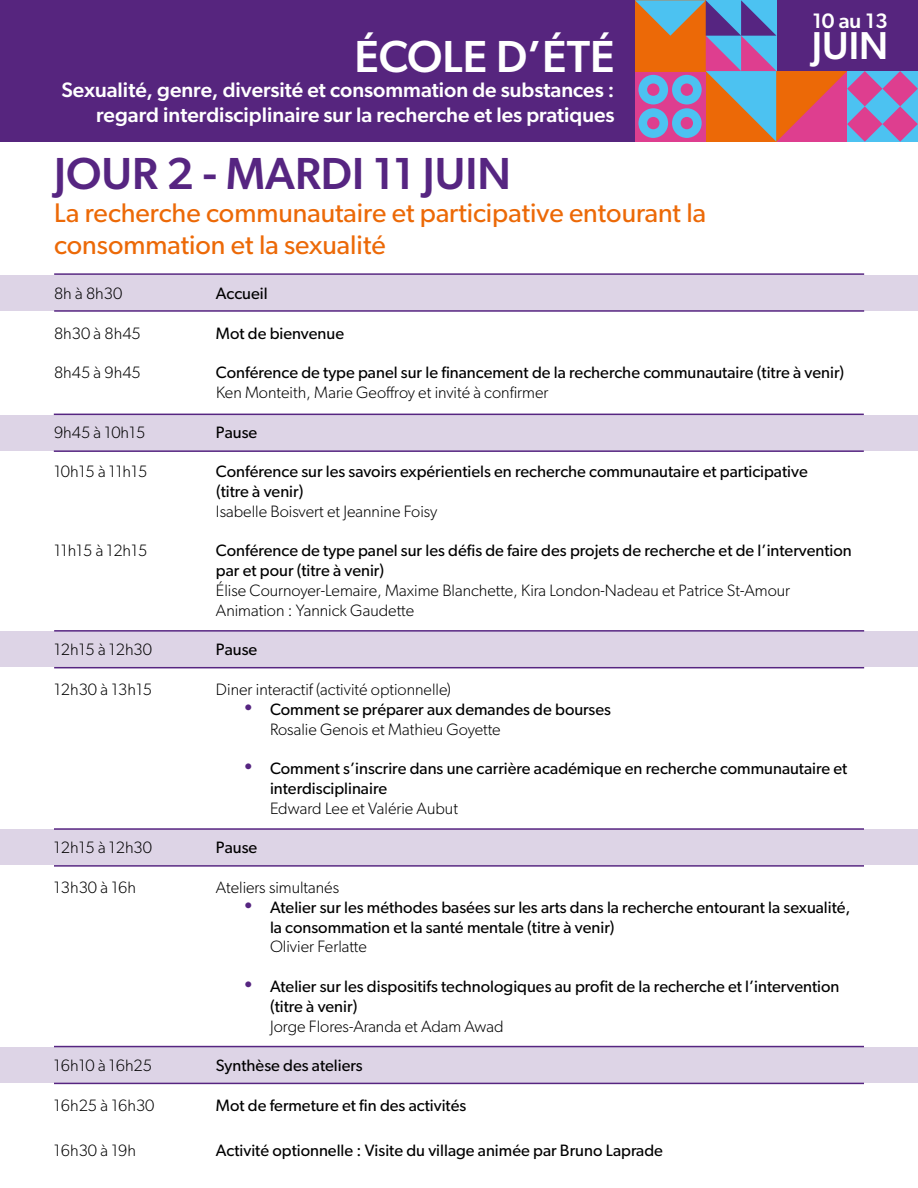
<style>
.page{position:relative;width:918px;height:1188px;background:#fff}
.page>*{position:absolute;margin:0;border:0;box-sizing:border-box;transform-origin:0 0}
.t1{font:500 45px "Gibson";color:#562581}
.t2{font:500 45px "Gibson";color:#fff}
.t3{font:500 39px "Gibson";color:#fff}
.t4{font:27px/32.4px "Gibson";color:#ec6907}
.t5{font:500 21px/25.2px "Gibson";color:#fff;text-align:right}
.t6{font:16.5px/19.8px "Gibson";color:#000}
.t7{font:300 16.5px/19.8px "Gibson";color:#000}
.s1{font-weight:300;font-size:21px;color:#562581}
.s2{font-weight:300}
</style>
<div class="page">
<div style="left:0;top:0;width:918px;height:142px;background:#56257e"></div>
<svg style="left:635px;top:0;width:283px;height:142px"></svg>
<div style="left:0;top:632px;width:918px;height:35px;background:#ddd4e6"></div>
<hr style="left:54px;top:630px;width:810px;height:2px;background:#562581">
<hr style="left:54px;top:667px;width:810px;height:1px;background:#562581">
<div style="left:0;top:1047px;width:918px;height:36px;background:#ddd4e6"></div>
<hr style="left:54px;top:1046px;width:810px;height:1px;background:#562581">
<hr style="left:54px;top:1083px;width:810px;height:1px;background:#562581">
<div style="left:0;top:830px;width:918px;height:35px;background:#ddd4e6"></div>
<hr style="left:54px;top:828px;width:810px;height:2px;background:#562581">
<hr style="left:54px;top:865px;width:810px;height:2px;background:#562581">
<div style="left:0;top:275px;width:918px;height:35px;background:#ddd4e6"></div>
<hr style="left:54px;top:273px;width:810px;height:2px;background:#562581">
<hr style="left:54px;top:310px;width:810px;height:2px;background:#562581">
<div style="left:0;top:415px;width:918px;height:35px;background:#ddd4e6"></div>
<hr style="left:54px;top:414px;width:810px;height:1px;background:#562581">
<hr style="left:54px;top:450px;width:810px;height:2px;background:#562581">
<h1 class="t2" style="left:354px;top:29px;width:262px">ÉCOLE D’ÉTÉ</h1>
<p class="t5" style="left:62px;top:77px;width:554px">Sexualité, genre, diversité et consommation de substances : regard interdisciplinaire sur la recherche et les pratiques</p>
<p class="t5" style="left:812px;top:8px;width:77px">10 au 13</p>
<h2 class="t3" style="left:812px;top:23px;width:78px">JUIN</h2>
<h1 class="t1" style="left:54px;top:147px;width:459px">JOUR 2 - MARDI 11 JUIN</h1>
<h3 class="t4" style="left:54px;top:196px;width:654px">La recherche communautaire et participative entourant la consommation et la sexualité</h3>
<p class="t7" style="left:54px;top:283px;width:70px">8h à 8h30</p>
<p class="t6" style="left:216px;top:283px;width:53px">Accueil</p>
<p class="t7" style="left:54px;top:323px;width:88px">8h30 à 8h45</p>
<p class="t6" style="left:216px;top:323px;width:130px">Mot de bienvenue</p>
<p class="t7" style="left:54px;top:363px;width:88px">8h45 à 9h45</p>
<p class="t6" style="left:216px;top:362px;width:630px">Conférence de type panel sur le financement de la recherche communautaire (titre à venir)</p>
<p class="t7" style="left:216px;top:382px;width:334px">Ken Monteith, Marie Geoffroy et invité à confirmer</p>
<p class="t7" style="left:54px;top:422px;width:93px">9h45 à 10h15</p>
<p class="t6" style="left:216px;top:422px;width:43px">Pause</p>
<p class="t7" style="left:54px;top:462px;width:95px">10h15 à 11h15</p>
<p class="t6" style="left:216px;top:461px;width:593px">Conférence sur les savoirs expérientiels en recherche communautaire et participative (titre à venir)</p>
<p class="t7" style="left:216px;top:501px;width:223px">Isabelle Boisvert et Jeannine Foisy</p>
<p class="t7" style="left:54px;top:541px;width:95px">11h15 à 12h15</p>
<p class="t6" style="left:216px;top:541px;width:637px">Conférence de type panel sur les défis de faire des projets de recherche et de l’intervention par et pour (titre à venir)</p>
<p class="t7" style="left:216px;top:580px;width:576px">Élise Cournoyer-Lemaire, Maxime Blanchette, Kira London-Nadeau et Patrice St-Amour<br>Animation : Yannick Gaudette</p>
<p class="t7" style="left:54px;top:640px;width:100px">12h15 à 12h30</p>
<p class="t6" style="left:216px;top:640px;width:43px">Pause</p>
<p class="t7" style="left:54px;top:679px;width:100px">12h30 à 13h15</p>
<p class="t7" style="left:216px;top:679px;width:237px">Diner interactif (activité optionnelle)</p>
<p class="t6" style="left:270px;top:699px;width:342px;text-indent:-27px"><span class="s1">•</span> Comment se préparer aux demandes de bourses<br><span class="s2">Rosalie Genois et Mathieu Goyette</span></p>
<p class="t6" style="left:270px;top:758px;width:579px;text-indent:-27px"><span class="s1">•</span> Comment s’inscrire dans une carrière académique en recherche communautaire et interdisciplinaire</p>
<p class="t7" style="left:270px;top:798px;width:189px">Edward Lee et Valérie Aubut</p>
<p class="t7" style="left:54px;top:838px;width:100px">12h15 à 12h30</p>
<p class="t6" style="left:216px;top:838px;width:43px">Pause</p>
<p class="t7" style="left:54px;top:877px;width:84px">13h30 à 16h</p>
<p class="t7" style="left:216px;top:877px;width:125px">Ateliers simultanés</p>
<p class="t6" style="left:270px;top:897px;width:582px;text-indent:-27px"><span class="s1">•</span> Atelier sur les méthodes basées sur les arts dans la recherche entourant la sexualité, la consommation et la santé mentale (titre à venir)</p>
<p class="t7" style="left:270px;top:937px;width:98px">Olivier Ferlatte</p>
<p class="t6" style="left:270px;top:976px;width:571px;text-indent:-27px"><span class="s1">•</span> Atelier sur les dispositifs technologiques au profit de la recherche et l’intervention (titre à venir)</p>
<p class="t7" style="left:270px;top:1016px;width:235px">Jorge Flores-Aranda et Adam Awad</p>
<p class="t7" style="left:54px;top:1056px;width:100px">16h10 à 16h25</p>
<p class="t6" style="left:216px;top:1055px;width:148px">Synthèse des ateliers</p>
<p class="t7" style="left:54px;top:1095px;width:102px">16h25 à 16h30</p>
<p class="t6" style="left:216px;top:1095px;width:252px">Mot de fermeture et fin des activités</p>
<p class="t7" style="left:54px;top:1140px;width:84px">16h30 à 19h</p>
<p class="t6" style="left:216px;top:1140px;width:448px">Activité optionnelle : Visite du village animée par Bruno Laprade</p>
</div>
